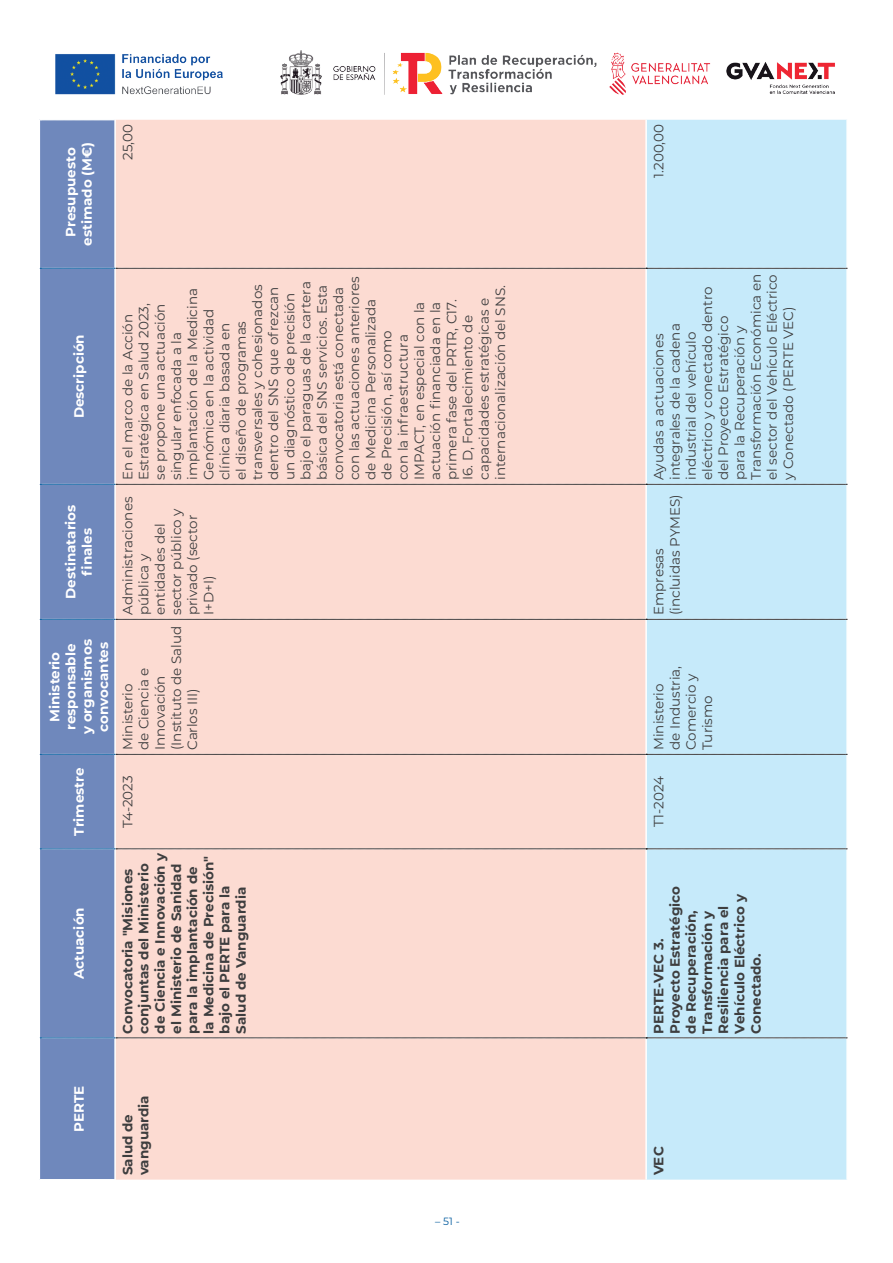
<style>
.page{position:relative;width:893px;height:1263px;background:#fff}
.page>*{position:absolute;margin:0;border:0;box-sizing:border-box;transform-origin:0 0}
.t1{font:13.5px/16.2px "Montserrat";color:#3e3e3f}
.t2{font:700 13.5px/16.2px "Montserrat";color:#3e3e3f}
.t3{font:700 13.5px/16.2px "Montserrat";color:#fff;text-align:center}
.t4{font:10.5px "Montserrat";color:#015a9d}
</style>
<div class="page">
<img style="left:55px;top:50px;width:780px;height:45px">
<div style="left:40px;top:120px;width:74px;height:1059px;background:#6f88bc"></div>
<div style="left:116px;top:120px;width:529px;height:1059px;background:#fcdbd2"></div>
<div style="left:647px;top:120px;width:199px;height:1059px;background:#c6eafa"></div>
<svg style="left:40px;top:1037px;width:807px;height:1px"></svg>
<svg style="left:40px;top:848px;width:807px;height:1px"></svg>
<svg style="left:40px;top:754px;width:807px;height:1px"></svg>
<svg style="left:40px;top:619px;width:807px;height:1px"></svg>
<svg style="left:40px;top:484px;width:807px;height:1px"></svg>
<svg style="left:40px;top:268px;width:807px;height:1px"></svg>
<p class="t3" style="left:62px;top:246px;width:105px;rotate:-90deg">Presupuesto estimado (M€)</p>
<p class="t3" style="left:70px;top:418px;width:86px;rotate:-90deg">Descripción</p>
<p class="t3" style="left:62px;top:599px;width:96px;rotate:-90deg">Destinatarios finales</p>
<p class="t3" style="left:46px;top:734px;width:97px;rotate:-90deg">Ministerio responsable y organismos convocantes</p>
<p class="t3" style="left:70px;top:836px;width:70px;rotate:-90deg">Trimestre</p>
<p class="t3" style="left:70px;top:979px;width:74px;rotate:-90deg">Actuación</p>
<p class="t1" style="left:119px;top:160px;width:37px;rotate:-90deg">25,00</p>
<p class="t1" style="left:119px;top:480px;width:205px;rotate:-90deg">En el marco de la Acción<br>Estratégica en Salud 2023,<br>se propone una actuación singular enfocada a la implantación de la Medicina<br>Genómica en la actividad clínica diaria basada en<br>el diseño de programas transversales y cohesionados dentro del SNS que ofrezcan un diagnóstico de precisión bajo el paraguas de la cartera básica del SNS servicios. Esta convocatoria está conectada con las actuaciones anteriores de Medicina Personalizada<br>de Precisión, así como<br>con la infraestructura<br>IMPACT, en especial con la actuación financiada en la primera fase del PRTR, C17.<br>I6. D, Fortalecimiento de capacidades estratégicas e internacionalización del SNS.</p>
<p class="t1" style="left:119px;top:615px;width:120px;rotate:-90deg">Administraciones pública y entidades del sector público y privado (sector<br>I+D+I)</p>
<p class="t1" style="left:119px;top:750px;width:126px;rotate:-90deg">Ministerio<br>de Ciencia e<br>Innovación (Instituto de Salud<br>Carlos III)</p>
<p class="t1" style="left:119px;top:828px;width:54px;rotate:-90deg">T4-2023</p>
<p class="t2" style="left:119px;top:1033px;width:182px;rotate:-90deg">Convocatoria "Misiones conjuntas del Ministerio de Ciencia e Innovación y el Ministerio de Sanidad para la implantación de la Medicina de Precisión" bajo el PERTE para la<br>Salud de Vanguardia</p>
<p class="t3" style="left:70px;top:1132px;width:47px;rotate:-90deg">PERTE</p>
<p class="t2" style="left:119px;top:1175px;width:82px;rotate:-90deg">Salud de vanguardia</p>
<p class="t4" style="left:435px;top:1214px;width:26px">– 51 -</p>
<p class="t1" style="left:650px;top:178px;width:55px;rotate:-90deg">1.200,00</p>
<p class="t1" style="left:650px;top:480px;width:208px;rotate:-90deg">Ayudas a actuaciones integrales de la cadena industrial del vehículo eléctrico y conectado dentro del Proyecto Estratégico<br>para la Recuperación y<br>Transformación Económica en el sector del Vehículo Eléctrico y Conectado (PERTE VEC)</p>
<p class="t1" style="left:650px;top:615px;width:122px;rotate:-90deg">Empresas (incluidas PYMES)</p>
<p class="t1" style="left:650px;top:750px;width:86px;rotate:-90deg">Ministerio de Industria,<br>Comercio y<br>Turismo</p>
<p class="t1" style="left:650px;top:827px;width:52px;rotate:-90deg">T1-2024</p>
<p class="t2" style="left:650px;top:1033px;width:149px;rotate:-90deg">PERTE-VEC 3.<br>Proyecto Estratégico de Recuperación,<br>Transformación y<br>Resiliencia para el<br>Vehículo Eléctrico y<br>Conectado.</p>
<p class="t2" style="left:650px;top:1175px;width:30px;rotate:-90deg">VEC</p>
</div>
